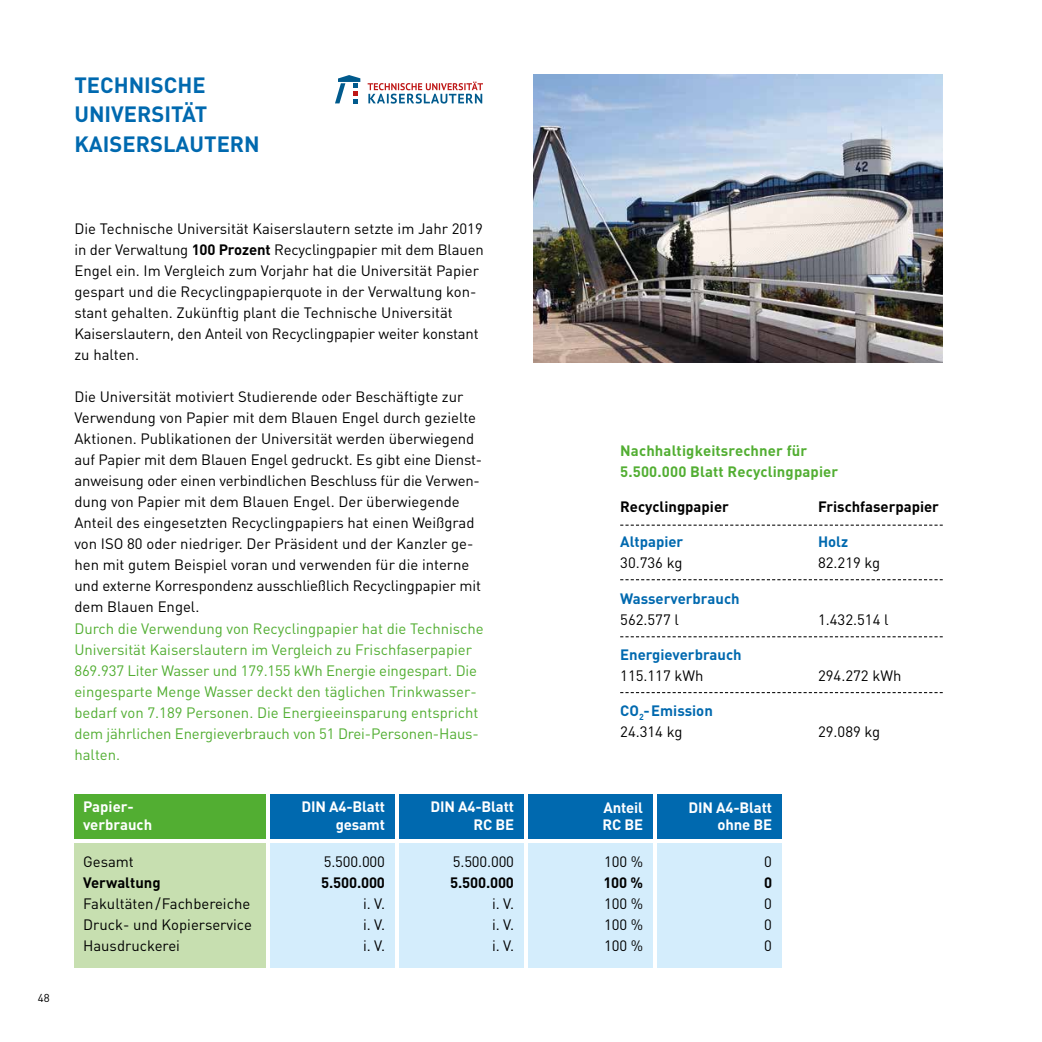
<style>
.page{position:relative;width:1042px;height:1042px;background:#fff}
.page>*{position:absolute;margin:0;border:0;box-sizing:border-box;transform-origin:0 0}
.t1{font:700 21.88px/29.8px "DIN";color:#0069af}
.t2{font:14.88px/21px "DIN";color:#000;text-align:justify}
.t3{font:14.88px/21px "DIN";color:#52ae32}
.t4{font:700 14.88px/17.5px "DIN";letter-spacing:-.01em;color:#fff;text-align:right}
.t5{font:700 14.88px "DIN";color:#000}
.t6{font:700 14.88px/21px "DIN";color:#0069af}
.t7{font:700 14.88px/21px "DIN";letter-spacing:.01em;color:#52ae32}
.t8{font:11.38px "DIN";color:#000}
.s1{font-weight:700}
.s2{font-weight:400;color:#000}
</style>
<div class="page">
<div style="left:270px;top:794px;width:124px;height:44px;background:#0069af"></div>
<div style="left:399px;top:794px;width:124px;height:44px;background:#0069af"></div>
<div style="left:528px;top:794px;width:124px;height:44px;background:#0069af"></div>
<div style="left:657px;top:794px;width:124px;height:44px;background:#0069af"></div>
<div style="left:270px;top:843px;width:124px;height:124px;background:#d4edfc"></div>
<div style="left:399px;top:843px;width:124px;height:124px;background:#d4edfc"></div>
<div style="left:528px;top:843px;width:124px;height:124px;background:#d4edfc"></div>
<div style="left:657px;top:843px;width:124px;height:124px;background:#d4edfc"></div>
<img style="left:533px;top:74px;width:410px;height:288px">
<svg style="left:368px;top:82px;width:115px;height:22px"></svg>
<svg style="left:335px;top:75px;width:25px;height:28px"></svg>
<svg style="left:620px;top:525px;width:323px;height:1px"></svg>
<svg style="left:620px;top:579px;width:323px;height:1px"></svg>
<svg style="left:620px;top:636px;width:323px;height:1px"></svg>
<svg style="left:620px;top:692px;width:323px;height:1px"></svg>
<div style="left:74px;top:794px;width:191px;height:44px;background:#52ae32"></div>
<div style="left:74px;top:843px;width:191px;height:124px;background:#c7dfb0"></div>
<h1 class="t1" style="left:74px;top:69px;width:187px">TECHNISCHE<br>UNIVERSITÄT<br>KAISERSLAUTERN</h1>
<p class="t8" style="left:38px;top:990px;width:13px">48</p>
<p class="t2" style="left:74px;top:218px;width:411px;text-align:left">Die Technische Universität Kaiserslautern setzte im Jahr 2019 in der Verwaltung <span class="s1">100 Prozent</span> Recyclingpapier mit dem Blauen Engel ein. Im Vergleich zum Vorjahr hat die Universität Papier gespart und die Recyclingpapierquote in der Verwaltung kon&shy;stant gehalten. Zukünftig plant die Technische Universität Kaiserslautern, den Anteil von Recyclingpapier weiter konstant zu halten.</p>
<p class="t2" style="left:74px;top:386px;width:409px;text-align:left">Die Universität motiviert Studierende oder Beschäftigte zur Verwendung von Papier mit dem Blauen Engel durch gezielte Aktionen. Publikationen der Universität werden überwiegend auf Papier mit dem Blauen Engel gedruckt. Es gibt eine Dienst&shy;anweisung oder einen verbindlichen Beschluss für die Verwen&shy;dung von Papier mit dem Blauen Engel. Der überwiegende Anteil des eingesetzten Recyclingpapiers hat einen Weißgrad von ISO 80 oder niedriger. Der Präsident und der Kanzler ge&shy;hen mit gutem Beispiel voran und verwenden für die interne und externe Korrespondenz ausschließlich Recyclingpapier mit dem Blauen Engel.</p>
<p class="t3" style="left:74px;top:617px;width:411px">Durch die Verwendung von Recyclingpapier hat die Technische Universität Kaiserslautern im Vergleich zu Frischfaserpapier 869.937 Liter Wasser und 179.155 kWh Energie eingespart. Die eingesparte Menge Wasser deckt den täglichen Trinkwasser&shy;bedarf von 7.189 Personen. Die Energieeinsparung entspricht dem jährlichen Energieverbrauch von 51 Drei-Personen-Haus&shy;halten.</p>
<p class="t4" style="left:83px;top:798px;width:71px;text-align:left">Papier&shy;verbrauch</p>
<p class="t2" style="left:83px;top:850px;width:52px">Gesamt</p>
<p class="t5" style="left:83px;top:872px;width:79px">Verwaltung</p>
<p class="t2" style="left:83px;top:892px;width:170px">Fakultäten / Fachbereiche Druck- und Kopierservice Hausdruckerei</p>
<p class="t4" style="left:301px;top:798px;width:85px">DIN A4-Blatt gesamt</p>
<p class="t2" style="left:324px;top:850px;width:63px">5.500.000</p>
<p class="t5" style="left:321px;top:872px;width:65px">5.500.000</p>
<p class="t2" style="left:363px;top:892px;width:23px">i. V. i. V. i. V.</p>
<p class="t4" style="left:430px;top:798px;width:85px">DIN A4-Blatt<br>RC BE</p>
<p class="t2" style="left:453px;top:850px;width:63px">5.500.000</p>
<p class="t5" style="left:450px;top:872px;width:65px">5.500.000</p>
<p class="t2" style="left:492px;top:892px;width:23px">i. V. i. V. i. V.</p>
<p class="t7" style="left:620px;top:440px;width:220px">Nachhaltigkeitsrechner für<br>5.500.000 Blatt Recyclingpapier</p>
<p class="t5" style="left:620px;top:497px;width:110px">Recyclingpapier</p>
<p class="t5" style="left:818px;top:497px;width:123px">Frischfaserpapier</p>
<p class="t6" style="left:620px;top:531px;width:65px">Altpapier</p>
<p class="t6" style="left:818px;top:531px;width:32px">Holz</p>
<p class="t2" style="left:620px;top:552px;width:64px">30.736 kg</p>
<p class="t2" style="left:818px;top:552px;width:64px">82.219 kg</p>
<p class="t6" style="left:620px;top:587px;width:121px">Wasserverbrauch</p>
<p class="t2" style="left:620px;top:608px;width:60px">562.577 l</p>
<p class="t2" style="left:818px;top:608px;width:72px">1.432.514 l</p>
<p class="t6" style="left:620px;top:643px;width:123px">Energieverbrauch</p>
<p class="t2" style="left:620px;top:664px;width:85px">115.117 kWh</p>
<p class="t2" style="left:818px;top:664px;width:85px">294.272 kWh</p>
<p class="t6" style="left:620px;top:699px;width:94px">CO<sub>2</sub>-Emission<br><span class="s2">24.314 kg</span></p>
<p class="t2" style="left:818px;top:720px;width:64px">29.089 kg</p>
<p class="t4" style="left:602px;top:798px;width:42px;text-align:left">Anteil<br>RC BE</p>
<p class="t2" style="left:604px;top:850px;width:40px">100 %</p>
<p class="t5" style="left:603px;top:872px;width:41px">100 %</p>
<p class="t2" style="left:604px;top:892px;width:40px">100 % 100 % 100 %</p>
<p class="t4" style="left:688px;top:798px;width:85px">DIN A4-Blatt ohne BE</p>
<p class="t2" style="left:764px;top:850px;width:9px">0</p>
<p class="t5" style="left:764px;top:872px;width:10px">0</p>
<p class="t2" style="left:764px;top:892px;width:9px">0<br>0<br>0</p>
</div>
